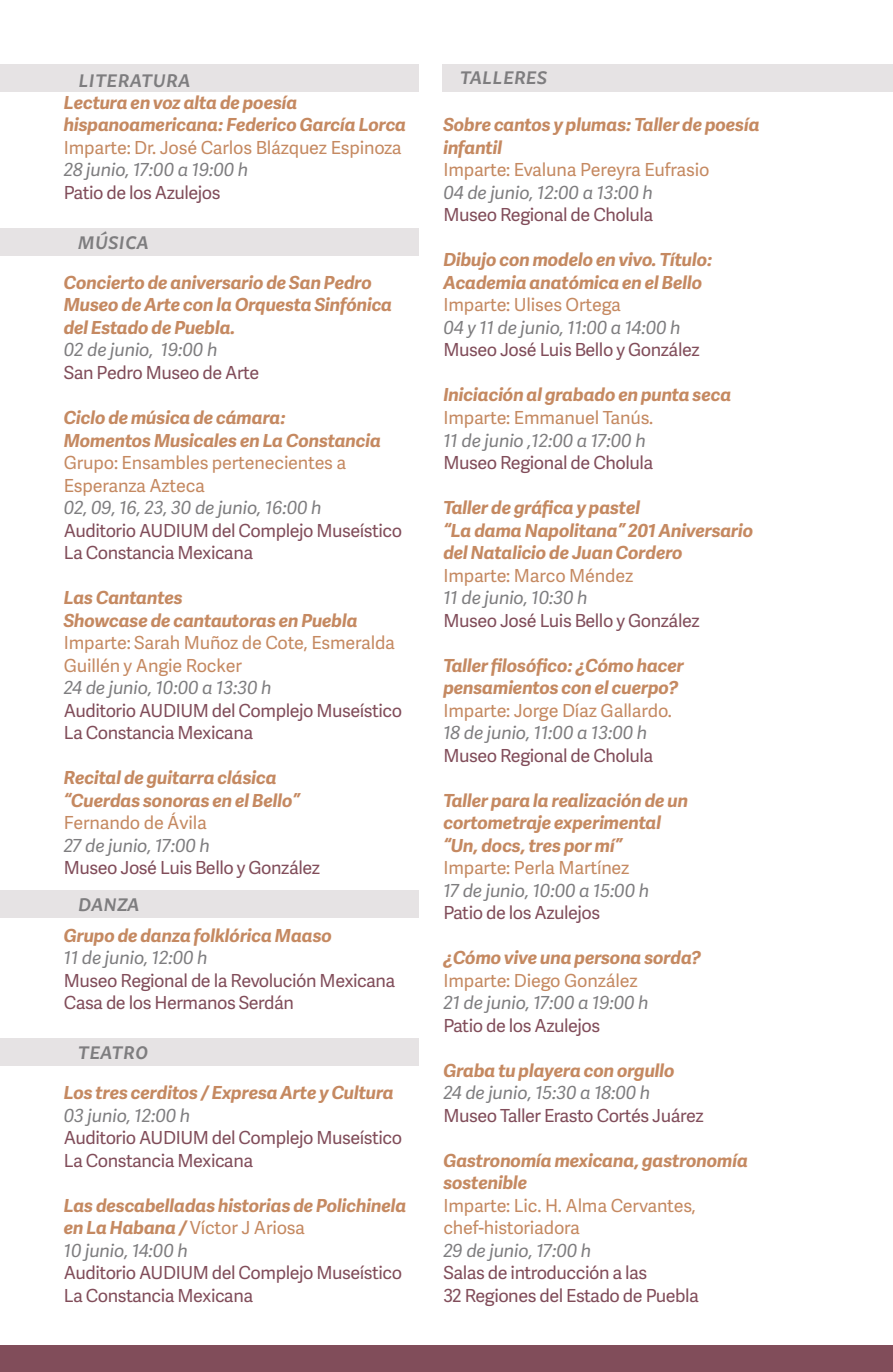
<style>
.page{position:relative;width:893px;height:1372px;background:#fff}
.page>*{position:absolute;margin:0;border:0;box-sizing:border-box;transform-origin:0 0}
.SUBS_T2{font:italic 700 18px/22.5px "Adelle Sans";letter-spacing:-.01em;color:#c58961}
.SUBS_T2-2{font:18px/22.5px "Adelle Sans";letter-spacing:-.025em;color:#814d5a}
.SUBS_T2-3{font:18px/22.5px "Adelle Sans";letter-spacing:-.01em;color:#c58961}
.SUBS_T2-4{font:italic 18px "Adelle Sans";letter-spacing:-.01em;color:#7e7d7f}
.SUBS_T2-5{font:italic 700 18px "Heroica";color:#7e7d7f}
.TITULOS_1{font:italic 700 18px "Heroica";color:#7e7d7f}
.s1{font-weight:400;font-style:normal}
</style>
<div class="page">
<div style="left:443px;top:64px;width:450px;height:27px;background:#e6e3e4"></div>
<div style="left:0;top:1345px;width:893px;height:26px;background:#814d5a"></div>
<div style="left:0;top:228px;width:419px;height:28px;background:#e6e3e4"></div>
<div style="left:0;top:889px;width:419px;height:28px;background:#e6e3e4"></div>
<div style="left:0;top:1037px;width:419px;height:28px;background:#e6e3e4"></div>
<div style="left:0;top:64px;width:419px;height:27px;background:#e6e3e4"></div>
<p class="SUBS_T2-5" style="left:77px;top:69px;width:114px">LITERATURA</p>
<p class="SUBS_T2" style="left:64px;top:91px;width:344px">Lectura en voz alta de poesía hispanoamericana: Federico García Lorca</p>
<p class="SUBS_T2-3" style="left:64px;top:136px;width:339px">Imparte: Dr. José Carlos Blázquez Espinoza</p>
<p class="SUBS_T2-4" style="left:64px;top:157px;width:186px">28 junio, 17:00 a 19:00 h</p>
<p class="SUBS_T2-2" style="left:64px;top:181px;width:158px">Patio de los Azulejos</p>
<p class="SUBS_T2-5" style="left:77px;top:231px;width:72px">MÚSICA</p>
<p class="SUBS_T2" style="left:64px;top:271px;width:330px">Concierto de aniversario de San Pedro<br>Museo de Arte con la Orquesta Sinfónica del Estado de Puebla.</p>
<p class="SUBS_T2-4" style="left:64px;top:337px;width:155px">02 de junio, 19:00 h</p>
<p class="SUBS_T2-2" style="left:64px;top:361px;width:197px">San Pedro Museo de Arte</p>
<p class="SUBS_T2" style="left:64px;top:406px;width:224px">Ciclo de música de cámara:</p>
<p class="SUBS_T2" style="left:64px;top:428px;width:319px">Momentos Musicales en La Constancia</p>
<p class="SUBS_T2-3" style="left:64px;top:451px;width:284px">Grupo: Ensambles pertenecientes a<br>Esperanza Azteca</p>
<p class="SUBS_T2-4" style="left:64px;top:494px;width:259px">02, 09, 16, 23, 30 de junio, 16:00 h</p>
<p class="SUBS_T2-2" style="left:64px;top:518px;width:340px">Auditorio AUDIUM del Complejo Museístico<br>La Constancia Mexicana</p>
<p class="SUBS_T2" style="left:64px;top:586px;width:121px">Las Cantantes</p>
<p class="SUBS_T2" style="left:64px;top:608px;width:296px">Showcase de cantautoras en Puebla</p>
<p class="SUBS_T2-3" style="left:64px;top:631px;width:333px">Imparte: Sarah Muñoz de Cote, Esmeralda<br>Guillén y Angie Rocker</p>
<p class="SUBS_T2-4" style="left:64px;top:674px;width:209px">24 de junio, 10:00 a 13:30 h</p>
<p class="SUBS_T2-2" style="left:64px;top:698px;width:340px">Auditorio AUDIUM del Complejo Museístico<br>La Constancia Mexicana</p>
<p class="SUBS_T2" style="left:64px;top:766px;width:214px">Recital de guitarra clásica</p>
<p class="SUBS_T2" style="left:64px;top:788px;width:238px">“Cuerdas sonoras en el Bello”</p>
<p class="SUBS_T2-3" style="left:64px;top:811px;width:145px">Fernando de Ávila</p>
<p class="SUBS_T2-4" style="left:64px;top:832px;width:148px">27 de junio, 17:00 h</p>
<p class="SUBS_T2-2" style="left:64px;top:856px;width:258px">Museo José Luis Bello y González</p>
<p class="SUBS_T2-5" style="left:77px;top:892px;width:63px">DANZA</p>
<p class="SUBS_T2" style="left:64px;top:923px;width:270px">Grupo de danza folklórica Maaso</p>
<p class="SUBS_T2-4" style="left:64px;top:944px;width:145px">11 de junio, 12:00 h</p>
<p class="SUBS_T2-2" style="left:64px;top:968px;width:333px">Museo Regional de la Revolución Mexicana<br>Casa de los Hermanos Serdán</p>
<p class="SUBS_T2-5" style="left:77px;top:1040px;width:72px">TEATRO</p>
<p class="SUBS_T2" style="left:64px;top:1081px;width:332px">Los tres cerditos / Expresa Arte y Cultura</p>
<p class="SUBS_T2-4" style="left:64px;top:1102px;width:128px">03 junio, 12:00 h</p>
<p class="SUBS_T2-2" style="left:64px;top:1126px;width:340px">Auditorio AUDIUM del Complejo Museístico<br>La Constancia Mexicana</p>
<p class="SUBS_T2" style="left:64px;top:1193px;width:344px">Las descabelladas historias de Polichinela en La Habana / <span class="s1">Víctor J Ariosa</span></p>
<p class="SUBS_T2-4" style="left:64px;top:1237px;width:126px">10 junio, 14:00 h</p>
<p class="SUBS_T2-2" style="left:64px;top:1261px;width:340px">Auditorio AUDIUM del Complejo Museístico<br>La Constancia Mexicana</p>
<p class="TITULOS_1" style="left:459px;top:66px;width:89px">TALLERES</p>
<p class="SUBS_T2" style="left:443px;top:113px;width:318px">Sobre cantos y plumas: Taller de poesía infantil</p>
<p class="SUBS_T2-3" style="left:443px;top:158px;width:268px">Imparte: Evaluna Pereyra Eufrasio</p>
<p class="SUBS_T2-4" style="left:443px;top:179px;width:211px">04 de junio, 12:00 a 13:00 h</p>
<p class="SUBS_T2-2" style="left:443px;top:203px;width:211px">Museo Regional de Cholula</p>
<p class="SUBS_T2" style="left:443px;top:248px;width:271px">Dibujo con modelo en vivo. Título:</p>
<p class="SUBS_T2" style="left:443px;top:271px;width:260px">Academia anatómica en el Bello</p>
<p class="SUBS_T2-3" style="left:443px;top:293px;width:179px">Imparte: Ulises Ortega</p>
<p class="SUBS_T2-4" style="left:443px;top:314px;width:239px">04 y 11 de junio, 11:00 a 14:00 h</p>
<p class="SUBS_T2-2" style="left:443px;top:338px;width:258px">Museo José Luis Bello y González</p>
<p class="SUBS_T2" style="left:443px;top:383px;width:289px">Iniciación al grabado en punta seca</p>
<p class="SUBS_T2-3" style="left:443px;top:406px;width:211px">Imparte: Emmanuel Tanús.</p>
<p class="SUBS_T2-4" style="left:443px;top:427px;width:204px">11 de junio ,12:00 a 17:00 h</p>
<p class="SUBS_T2-2" style="left:443px;top:451px;width:211px">Museo Regional de Cholula</p>
<p class="SUBS_T2" style="left:443px;top:496px;width:198px">Taller de gráfica y pastel</p>
<p class="SUBS_T2" style="left:443px;top:518px;width:312px">“La dama Napolitana” 201 Aniversario</p>
<p class="SUBS_T2" style="left:443px;top:541px;width:241px">del Natalicio de Juan Cordero</p>
<p class="SUBS_T2-3" style="left:443px;top:563px;width:191px">Imparte: Marco Méndez</p>
<p class="SUBS_T2-4" style="left:443px;top:584px;width:146px">11 de junio, 10:30 h</p>
<p class="SUBS_T2-2" style="left:443px;top:608px;width:258px">Museo José Luis Bello y González</p>
<p class="SUBS_T2" style="left:443px;top:653px;width:242px">Taller filosófico: ¿Cómo hacer pensamientos con el cuerpo?</p>
<p class="SUBS_T2-3" style="left:443px;top:698px;width:230px">Imparte: Jorge Díaz Gallardo.</p>
<p class="SUBS_T2-4" style="left:443px;top:719px;width:205px">18 de junio, 11:00 a 13:00 h</p>
<p class="SUBS_T2-2" style="left:443px;top:743px;width:211px">Museo Regional de Cholula</p>
<p class="SUBS_T2" style="left:443px;top:788px;width:246px">Taller para la realización de un cortometraje experimental</p>
<p class="SUBS_T2" style="left:443px;top:833px;width:180px">“Un, docs, tres por mí”</p>
<p class="SUBS_T2-3" style="left:443px;top:856px;width:188px">Imparte: Perla Martínez</p>
<p class="SUBS_T2-4" style="left:443px;top:877px;width:207px">17 de junio, 10:00 a 15:00 h</p>
<p class="SUBS_T2-2" style="left:443px;top:901px;width:158px">Patio de los Azulejos</p>
<p class="SUBS_T2" style="left:443px;top:946px;width:259px">¿Cómo vive una persona sorda?</p>
<p class="SUBS_T2-3" style="left:443px;top:968px;width:196px">Imparte: Diego González</p>
<p class="SUBS_T2-4" style="left:443px;top:989px;width:207px">21 de junio, 17:00 a 19:00 h</p>
<p class="SUBS_T2-2" style="left:443px;top:1013px;width:158px">Patio de los Azulejos</p>
<p class="SUBS_T2" style="left:443px;top:1058px;width:233px">Graba tu playera con orgullo</p>
<p class="SUBS_T2-4" style="left:443px;top:1079px;width:208px">24 de junio, 15:30 a 18:00 h</p>
<p class="SUBS_T2-2" style="left:443px;top:1103px;width:262px">Museo Taller Erasto Cortés Juárez</p>
<p class="SUBS_T2" style="left:443px;top:1148px;width:306px">Gastronomía mexicana, gastronomía sostenible</p>
<p class="SUBS_T2-3" style="left:443px;top:1193px;width:254px">Imparte: Lic. H. Alma Cervantes,</p>
<p class="SUBS_T2-3" style="left:443px;top:1216px;width:138px">chef-historiadora</p>
<p class="SUBS_T2-4" style="left:443px;top:1237px;width:149px">29 de junio, 17:00 h</p>
<p class="SUBS_T2-2" style="left:443px;top:1261px;width:205px">Salas de introducción a las</p>
<p class="SUBS_T2-2" style="left:443px;top:1283px;width:257px">32 Regiones del Estado de Puebla</p>
</div>
